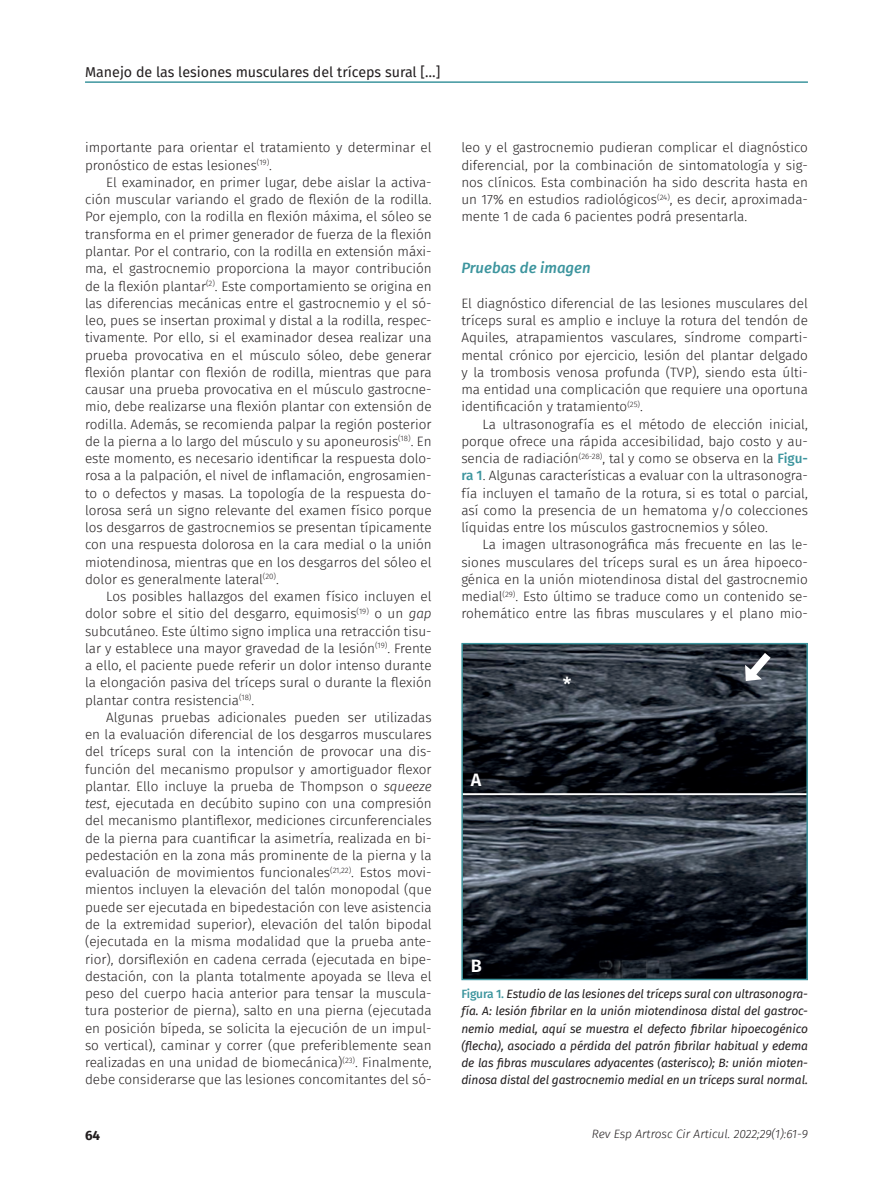
<style>
.page{position:relative;width:893px;height:1191px;background:#fff}
.page>*{position:absolute;margin:0;border:0;box-sizing:border-box;transform-origin:0 0}
.Letra_figura{font:500 19.5px "Fira Sans FS";color:#fff}
.Letra_figura-2{font:600 18px "Fira Sans FS";color:#fff}
.Subladillo{font:italic 500 15px "Fira Sans FS";color:#3d959e}
.t1{font:14.25px "Fira Sans FS";color:#231f20}
.Párrafo_general{font:13.5px/17.2px "Fira Sans Light FS";color:#231f20;text-align:justify}
.Primer_párrafo{font:13.5px/17.2px "Fira Sans Light FS";color:#231f20;text-align:justify}
.t2{font:700 13.5px "Fira Sans FS";color:#231f20}
.Pie_de_foto{font:italic 12px/17.2px "Fira Sans FS";letter-spacing:-.01em;color:#231f20;text-align:justify}
.t3{font:italic 300 12px "Fira Sans FS";color:#231f20}
.s1{font-family:"Fira Sans FS";font-weight:300;font-style:italic}
.s2{font-family:"Fira Sans FS";font-weight:500;color:#3d959e}
.s3{font-weight:500;font-style:normal;color:#3d959e}
</style>
<div class="page">
<hr style="left:85px;top:81px;width:723px;height:2px;background:#3d959e">
<img style="left:464px;top:646px;width:341px;height:331px">
<div style="left:461px;top:643px;width:347px;height:337px;border:2px solid #3d959e"></div>
<svg style="left:740px;top:645px;width:38px;height:40px"></svg>
<p class="t1" style="left:85px;top:62px;width:357px">Manejo de las lesiones musculares del tríceps sural […]</p>
<p class="Párrafo_general" style="left:85px;top:139px;width:348px">importante para orientar el tratamiento y determinar el pronóstico de estas lesiones<sup>(19)</sup>.</p>
<p class="Párrafo_general" style="left:85px;top:174px;width:348px;text-indent:21px">El examinador, en primer lugar, debe aislar la activa&shy;ción muscular variando el grado de flexión de la rodilla.<br>Por ejemplo, con la rodilla en flexión máxima, el sóleo se transforma en el primer generador de fuerza de la flexión plantar. Por el contrario, con la rodilla en extensión máxi&shy;ma, el gastrocnemio proporciona la mayor contribución de la flexión plantar<sup>(2)</sup>. Este comportamiento se origina en las diferencias mecánicas entre el gastrocnemio y el só&shy;leo, pues se insertan proximal y distal a la rodilla, respec&shy;tivamente. Por ello, si el examinador desea realizar una prueba provocativa en el músculo sóleo, debe generar flexión plantar con flexión de rodilla, mientras que para causar una prueba provocativa en el músculo gastrocne&shy;mio, debe realizarse una flexión plantar con extensión de rodilla. Además, se recomienda palpar la región posterior de la pierna a lo largo del músculo y su aponeurosis<sup>(18)</sup>. En este momento, es necesario identificar la respuesta dolo&shy;rosa a la palpación, el nivel de inflamación, engrosamien&shy;to o defectos y masas. La topología de la respuesta do&shy;lorosa será un signo relevante del examen físico porque los desgarros de gastrocnemios se presentan típicamente con una respuesta dolorosa en la cara medial o la unión miotendinosa, mientras que en los desgarros del sóleo el dolor es generalmente lateral<sup>(20)</sup>.</p>
<p class="Párrafo_general" style="left:85px;top:588px;width:348px;text-indent:21px">Los posibles hallazgos del examen físico incluyen el dolor sobre el sitio del desgarro, equimosis<sup>(19)</sup> o un <span class="s1">gap </span>subcutáneo. Este último signo implica una retracción tisu&shy;lar y establece una mayor gravedad de la lesión<sup>(19)</sup>. Frente a ello, el paciente puede referir un dolor intenso durante la elongación pasiva del tríceps sural o durante la flexión plantar contra resistencia<sup>(18)</sup>.</p>
<p class="Párrafo_general" style="left:85px;top:708px;width:348px;text-indent:21px">Algunas pruebas adicionales pueden ser utilizadas en la evaluación diferencial de los desgarros musculares del tríceps sural con la intención de provocar una dis&shy;función del mecanismo propulsor y amortiguador flexor plantar. Ello incluye la prueba de Thompson o <span class="s1">squeeze test</span>, ejecutada en decúbito supino con una compresión del mecanismo plantiflexor, mediciones circunferenciales de la pierna para cuantificar la asimetría, realizada en bi&shy;pedestación en la zona más prominente de la pierna y la evaluación de movimientos funcionales<sup>(21,22)</sup>. Estos movi&shy;mientos incluyen la elevación del talón monopodal (que puede ser ejecutada en bipedestación con leve asistencia de la extremidad superior), elevación del talón bipodal (ejecutada en la misma modalidad que la prueba ante&shy;rior), dorsiflexión en cadena cerrada (ejecutada en bipe&shy;destación, con la planta totalmente apoyada se lleva el peso del cuerpo hacia anterior para tensar la muscula&shy;tura posterior de pierna), salto en una pierna (ejecutada en posición bípeda, se solicita la ejecución de un impul&shy;so vertical), caminar y correr (que preferiblemente sean realizadas en una unidad de biomecánica)<sup>(23)</sup>. Finalmente, debe considerarse que las lesiones concomitantes del só-</p>
<p class="Párrafo_general" style="left:461px;top:139px;width:348px">leo y el gastrocnemio pudieran complicar el diagnóstico diferencial, por la combinación de sintomatología y sig&shy;nos clínicos. Esta combinación ha sido descrita hasta en un 17% en estudios radiológicos<sup>(24)</sup>, es decir, aproximada&shy;mente 1 de cada 6 pacientes podrá presentarla.</p>
<p class="Subladillo" style="left:461px;top:257px;width:131px">Pruebas de imagen</p>
<p class="Primer_párrafo" style="left:461px;top:294px;width:348px">El diagnóstico diferencial de las lesiones musculares del tríceps sural es amplio e incluye la rotura del tendón de Aquiles, atrapamientos vasculares, síndrome comparti&shy;mental crónico por ejercicio, lesión del plantar delgado y la trombosis venosa profunda (TVP), siendo esta últi&shy;ma entidad una complicación que requiere una oportuna identificación y tratamiento<sup>(25)</sup>.</p>
<p class="Párrafo_general" style="left:461px;top:415px;width:348px;text-indent:21px">La ultrasonografía es el método de elección inicial, porque ofrece una rápida accesibilidad, bajo costo y au&shy;sencia de radiación<sup>(26-28)</sup>, tal y como se observa en la <span class="s2">Figu&shy;ra 1</span>. Algunas características a evaluar con la ultrasonogra&shy;fía incluyen el tamaño de la rotura, si es total o parcial, así como la presencia de un hematoma y/o colecciones líquidas entre los músculos gastrocnemios y sóleo.</p>
<p class="Párrafo_general" style="left:461px;top:536px;width:348px;text-indent:21px">La imagen ultrasonográfica más frecuente en las le&shy;siones musculares del tríceps sural es un área hipoeco&shy;génica en la unión miotendinosa distal del gastrocnemio medial<sup>(29)</sup>. Esto último se traduce como un contenido se&shy;rohemático entre las fibras musculares y el plano mio-</p>
<p class="Letra_figura-2" style="left:471px;top:766px;width:12px">A</p>
<p class="Letra_figura-2" style="left:471px;top:952px;width:13px">B</p>
<p class="Letra_figura" style="left:563px;top:670px;width:10px">*</p>
<p class="Pie_de_foto" style="left:461px;top:985px;width:348px"><span class="s3">Figura 1.</span> Estudio de las lesiones del tríceps sural con ultrasonogra&shy;fía. A: lesión fibrilar en la unión miotendinosa distal del gastroc&shy;nemio medial, aquí se muestra el defecto fibrilar hipoecogénico (flecha), asociado a pérdida del patrón fibrilar habitual y edema de las fibras musculares adyacentes (asterisco); B: unión mioten&shy;dinosa distal del gastrocnemio medial en un tríceps sural normal.</p>
<p class="t2" style="left:85px;top:1124px;width:17px">64</p>
<p class="t3" style="left:592px;top:1125px;width:218px">Rev Esp Artrosc Cir Articul. 2022;29(1):61-9</p>
</div>
